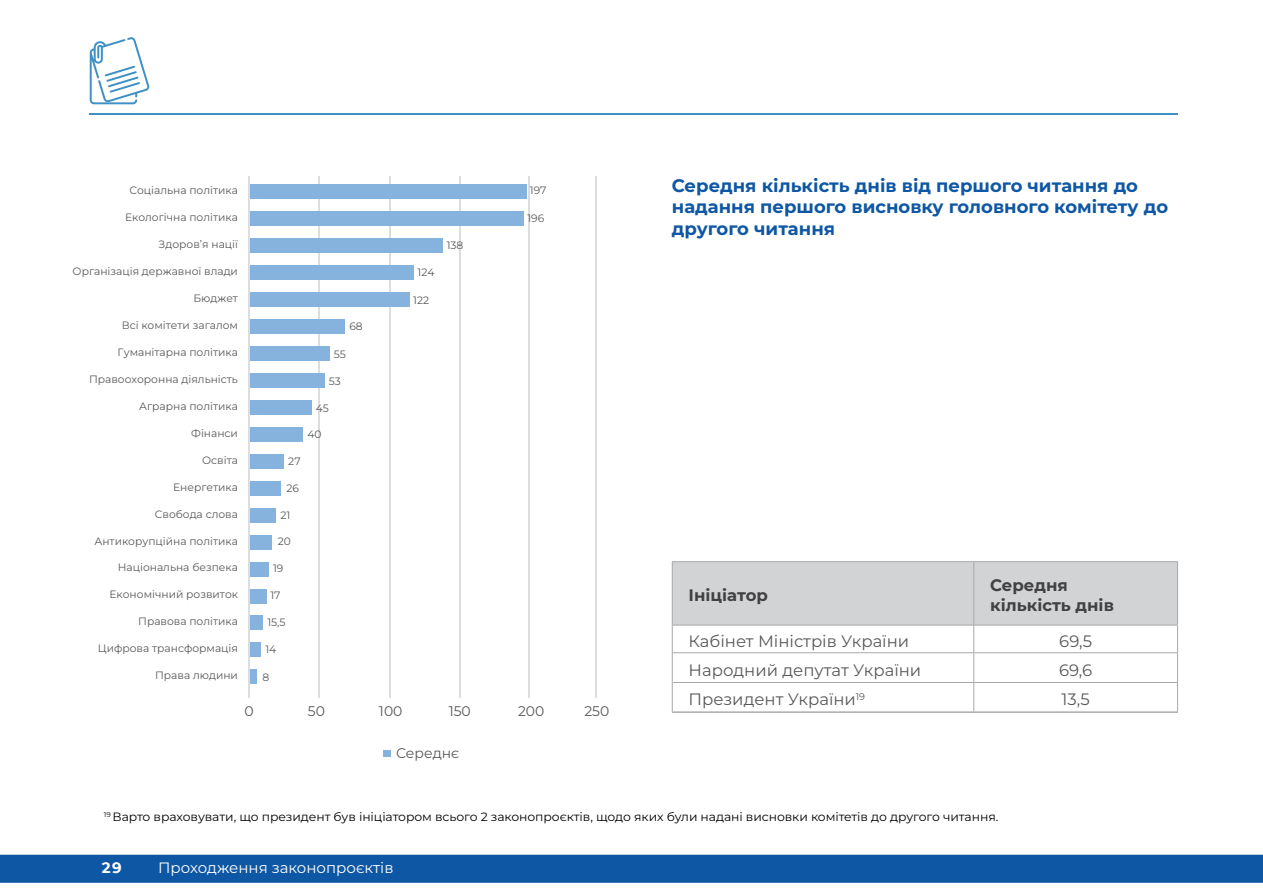
<style>
.page{position:relative;width:1263px;height:893px;background:#fff}
.page>*{position:absolute;margin:0;border:0;box-sizing:border-box;transform-origin:0 0}
.t1{font:700 18px/21.6px "Montserrat";color:#0e57a4}
.t2{font:100 16.5px "Montserrat";color:#58595b}
.t3{font:700 16.5px/19.8px "Montserrat";color:#414042}
.t4{font:100 15px "Montserrat";color:#fff}
.t5{font:700 15px "Montserrat";color:#fff}
.t6{font:100 13.95px "Montserrat";color:#58595b}
.t7{font:100 12px "Montserrat";letter-spacing:-.005em;color:#000}
.t8{font:100 10.65px "Montserrat";color:#58595b}
</style>
<div class="page">
<div style="left:0;top:855px;width:1263px;height:28px;background:#0e57a4"></div>
<hr style="left:672px;top:561px;width:302px;height:1px;background:#a7a9ac">
<hr style="left:974px;top:561px;width:204px;height:1px;background:#a7a9ac">
<svg style="left:672px;top:562px;width:506px;height:149px"></svg>
<hr style="left:672px;top:711px;width:302px;height:2px;background:#a7a9ac">
<hr style="left:974px;top:711px;width:204px;height:2px;background:#a7a9ac">
<hr style="left:390px;top:176px;width:1px;height:522px;background:#dcddde">
<hr style="left:318px;top:176px;width:1px;height:522px;background:#dcddde">
<hr style="left:596px;top:176px;width:1px;height:522px;background:#dcddde">
<hr style="left:529px;top:176px;width:1px;height:522px;background:#dcddde">
<hr style="left:460px;top:176px;width:1px;height:522px;background:#dcddde">
<div style="left:250px;top:184px;width:276px;height:14px;background:#86b3dd"></div>
<div style="left:250px;top:211px;width:274px;height:14px;background:#86b3dd"></div>
<div style="left:250px;top:238px;width:193px;height:15px;background:#86b3dd"></div>
<div style="left:250px;top:266px;width:164px;height:14px;background:#86b3dd"></div>
<div style="left:250px;top:293px;width:160px;height:14px;background:#86b3dd"></div>
<div style="left:250px;top:320px;width:95px;height:14px;background:#86b3dd"></div>
<div style="left:250px;top:347px;width:79px;height:14px;background:#86b3dd"></div>
<div style="left:250px;top:374px;width:75px;height:14px;background:#86b3dd"></div>
<div style="left:250px;top:401px;width:62px;height:14px;background:#86b3dd"></div>
<div style="left:250px;top:428px;width:53px;height:14px;background:#86b3dd"></div>
<div style="left:250px;top:455px;width:34px;height:14px;background:#86b3dd"></div>
<div style="left:250px;top:481px;width:31px;height:15px;background:#86b3dd"></div>
<div style="left:250px;top:508px;width:25px;height:14px;background:#86b3dd"></div>
<div style="left:250px;top:535px;width:22px;height:14px;background:#86b3dd"></div>
<div style="left:250px;top:562px;width:19px;height:14px;background:#86b3dd"></div>
<div style="left:250px;top:589px;width:17px;height:14px;background:#86b3dd"></div>
<div style="left:250px;top:616px;width:13px;height:14px;background:#86b3dd"></div>
<div style="left:250px;top:643px;width:11px;height:14px;background:#86b3dd"></div>
<div style="left:250px;top:670px;width:7px;height:14px;background:#86b3dd"></div>
<hr style="left:248px;top:176px;width:2px;height:522px;background:#dcddde">
<div style="left:384px;top:750px;width:7px;height:7px;background:#86b3dd"></div>
<hr style="left:89px;top:113px;width:1089px;height:2px;background:#3f91c5">
<svg style="left:90px;top:37px;width:60px;height:67px"></svg>
<p class="t8" style="left:129px;top:183px;width:110px">Соціальна політика</p>
<p class="t8" style="left:125px;top:210px;width:114px">Екологічна політика</p>
<p class="t8" style="left:159px;top:237px;width:81px">Здоров’я нації</p>
<p class="t8" style="left:73px;top:264px;width:167px">Організація державної влади</p>
<p class="t8" style="left:193px;top:291px;width:46px">Бюджет</p>
<p class="t8" style="left:122px;top:318px;width:118px">Всі комітети загалом</p>
<p class="t8" style="left:118px;top:345px;width:122px">Гуманітарна політика</p>
<p class="t8" style="left:89px;top:372px;width:150px">Правоохоронна діяльність</p>
<p class="t8" style="left:139px;top:399px;width:100px">Аграрна політика</p>
<p class="t8" style="left:191px;top:426px;width:48px">Фінанси</p>
<p class="t8" style="left:202px;top:453px;width:37px">Освіта</p>
<p class="t8" style="left:173px;top:480px;width:66px">Енергетика</p>
<p class="t8" style="left:155px;top:507px;width:85px">Свобода слова</p>
<p class="t8" style="left:94px;top:534px;width:145px">Антикорупційна політика</p>
<p class="t8" style="left:118px;top:561px;width:122px">Національна безпека</p>
<p class="t8" style="left:110px;top:588px;width:130px">Економічний розвиток</p>
<p class="t8" style="left:138px;top:614px;width:101px">Правова політика</p>
<p class="t8" style="left:98px;top:641px;width:142px">Цифрова трансформація</p>
<p class="t8" style="left:155px;top:668px;width:84px">Права людини</p>
<p class="t8" style="left:349px;top:319px;width:15px">68</p>
<p class="t8" style="left:334px;top:347px;width:14px">55</p>
<p class="t8" style="left:329px;top:374px;width:14px">53</p>
<p class="t8" style="left:316px;top:401px;width:15px">45</p>
<p class="t8" style="left:307px;top:427px;width:16px">40</p>
<p class="t8" style="left:288px;top:454px;width:14px">27</p>
<p class="t8" style="left:287px;top:481px;width:14px">26</p>
<p class="t8" style="left:281px;top:508px;width:11px">21</p>
<p class="t8" style="left:278px;top:534px;width:15px">20</p>
<p class="t8" style="left:273px;top:561px;width:12px">19</p>
<p class="t8" style="left:270px;top:588px;width:12px">17</p>
<p class="t8" style="left:267px;top:615px;width:20px">15,5</p>
<p class="t8" style="left:265px;top:642px;width:12px">14</p>
<p class="t8" style="left:263px;top:670px;width:8px">8</p>
<p class="t8" style="left:418px;top:265px;width:19px">124</p>
<p class="t8" style="left:413px;top:293px;width:18px">122</p>
<p class="t8" style="left:447px;top:238px;width:18px">138</p>
<p class="t8" style="left:530px;top:183px;width:18px">197</p>
<p class="t8" style="left:527px;top:211px;width:18px">196</p>
<h3 class="t6" style="left:245px;top:702px;width:11px">0</h3>
<h3 class="t6" style="left:308px;top:702px;width:19px">50</h3>
<h3 class="t6" style="left:379px;top:702px;width:25px">100</h3>
<h3 class="t6" style="left:449px;top:702px;width:24px">150</h3>
<h3 class="t6" style="left:518px;top:702px;width:28px">200</h3>
<h3 class="t6" style="left:584px;top:702px;width:27px">250</h3>
<h3 class="t6" style="left:396px;top:743px;width:65px">Середнє</h3>
<h1 class="t1" style="left:672px;top:174px;width:498px">Середня кількість днів від першого читання до надання першого висновку головного комітету до другого читання</h1>
<h2 class="t3" style="left:689px;top:585px;width:81px">Ініціатор</h2>
<h2 class="t3" style="left:990px;top:575px;width:125px">Середня кількість днів</h2>
<h2 class="t2" style="left:689px;top:630px;width:222px">Кабінет Міністрів України</h2>
<h2 class="t2" style="left:1059px;top:630px;width:34px">69,5</h2>
<h2 class="t2" style="left:689px;top:659px;width:234px">Народний депутат України</h2>
<h2 class="t2" style="left:1059px;top:659px;width:35px">69,6</h2>
<h2 class="t2" style="left:689px;top:688px;width:178px">Президент України<sup>19</sup></h2>
<h2 class="t2" style="left:1062px;top:688px;width:30px">13,5</h2>
<p class="t7" style="left:104px;top:809px;width:896px"><sup>19</sup> Варто враховувати, що президент був ініціатором всього 2 законопроєктів, щодо яких були надані висновки комітетів до другого читання.</p>
<h3 class="t5" style="left:102px;top:857px;width:21px">29</h3>
<h3 class="t4" style="left:158px;top:858px;width:237px">Проходження законопроєктів</h3>
</div>
